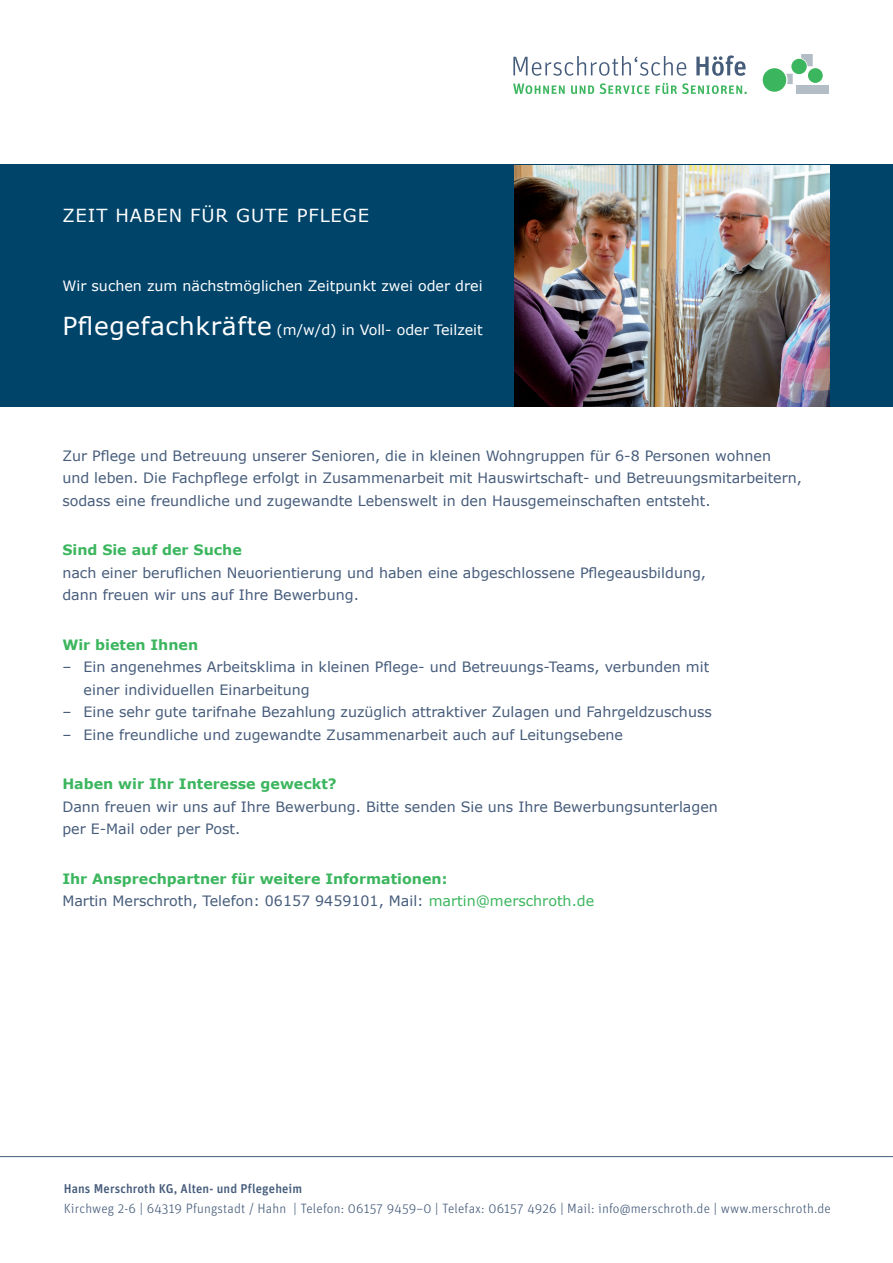
<style>
.page{position:relative;width:893px;height:1263px;background:#fff}
.page>*{position:absolute;margin:0;border:0;box-sizing:border-box;transform-origin:0 0}
.t1{font:18px "Verdana";letter-spacing:.05em;color:#fff}
.t2{font:14.25px/22.5px "Verdana";color:#465c7b}
.t3{font:14.25px "Verdana";color:#fff}
.t4{font:700 14.25px "Verdana";color:#3cb65e}
.t5{font:300 13.5px "Unit";letter-spacing:.01em;color:#465c7b}
.t6{font:500 12.75px "Unit";letter-spacing:.01em;color:#465c7b}
.s1{font-size:24.75px}
.s2{font-weight:700;color:#3cb65e}
.s3{color:#3cb65e}
</style>
<div class="page">
<div style="left:0;top:164px;width:893px;height:243px;background:#00446a"></div>
<img style="left:514px;top:165px;width:315px;height:241px">
<hr style="left:0;top:1156px;width:893px;height:1px;background:#465c7b">
<svg style="left:513px;top:56px;width:173px;height:20px"></svg>
<svg style="left:696px;top:55px;width:50px;height:21px"></svg>
<svg style="left:513px;top:84px;width:52px;height:10px"></svg>
<svg style="left:571px;top:83px;width:79px;height:11px"></svg>
<svg style="left:656px;top:83px;width:91px;height:11px"></svg>
<div style="left:796px;top:85px;width:33px;height:8px;background:#b2bdc6"></div>
<svg style="left:763px;top:54px;width:50px;height:38px"></svg>
<div style="left:808px;top:68px;width:15px;height:15px;background:#3cb65e;border-radius:50%"></div>
<p class="t1" style="left:62px;top:203px;width:308px">ZEIT HABEN FÜR GUTE PFLEGE</p>
<p class="t3" style="left:62px;top:276px;width:422px">Wir suchen zum nächstmöglichen Zeitpunkt zwei oder drei</p>
<p class="t3" style="left:62px;top:320px;width:422px"><span class="s1">Pflegefachkräfte</span> (m/w/d) in Voll- oder Teilzeit</p>
<p class="t2" style="left:62px;top:444px;width:741px">Zur Pflege und Betreuung unserer Senioren, die in kleinen Wohngruppen für 6-8 Personen wohnen<br>und leben. Die Fachpflege erfolgt in Zusammenarbeit mit Hauswirtschaft- und Betreuungsmitarbeitern, sodass eine freundliche und zugewandte Lebenswelt in den Hausgemeinschaften entsteht.</p>
<p class="t4" style="left:62px;top:540px;width:181px">Sind Sie auf der Suche</p>
<p class="t2" style="left:62px;top:561px;width:645px">nach einer beruflichen Neuorientierung und haben eine abgeschlossene Pflegeausbildung, dann freuen wir uns auf Ihre Bewerbung.</p>
<p class="t4" style="left:62px;top:634px;width:137px">Wir bieten Ihnen</p>
<p class="t2" style="left:84px;top:656px;width:627px;text-indent:-21px">– Ein angenehmes Arbeitsklima in kleinen Pflege- und Betreuungs-Teams, verbunden mit einer individuellen Einarbeitung</p>
<p class="t2" style="left:62px;top:701px;width:651px">– Eine sehr gute tarifnahe Bezahlung zuzüglich attraktiver Zulagen und Fahrgeldzuschuss</p>
<p class="t2" style="left:62px;top:723px;width:562px">– Eine freundliche und zugewandte Zusammenarbeit auch auf Leitungsebene</p>
<p class="t4" style="left:62px;top:774px;width:276px">Haben wir Ihr Interesse geweckt?</p>
<p class="t2" style="left:62px;top:795px;width:657px">Dann freuen wir uns auf Ihre Bewerbung. Bitte senden Sie uns Ihre Bewerbungsunterlagen per E-Mail oder per Post.</p>
<p class="t2" style="left:62px;top:867px;width:533px"><span class="s2">Ihr Ansprechpartner für weitere Informationen:<br></span>Martin Merschroth, Telefon: 06157 9459101, Mail: <span class="s3">martin@merschroth.de</span></p>
<p class="t6" style="left:64px;top:1181px;width:240px">Hans Merschroth KG, Alten- und Pflegeheim</p>
<p class="t5" style="left:64px;top:1201px;width:768px">Kirchweg 2-6 | 64319 Pfungstadt / Hahn | Telefon: 06157 9459–0 | Telefax: 06157 4926 | Mail: info@merschroth.de | www.merschroth.de</p>
</div>
